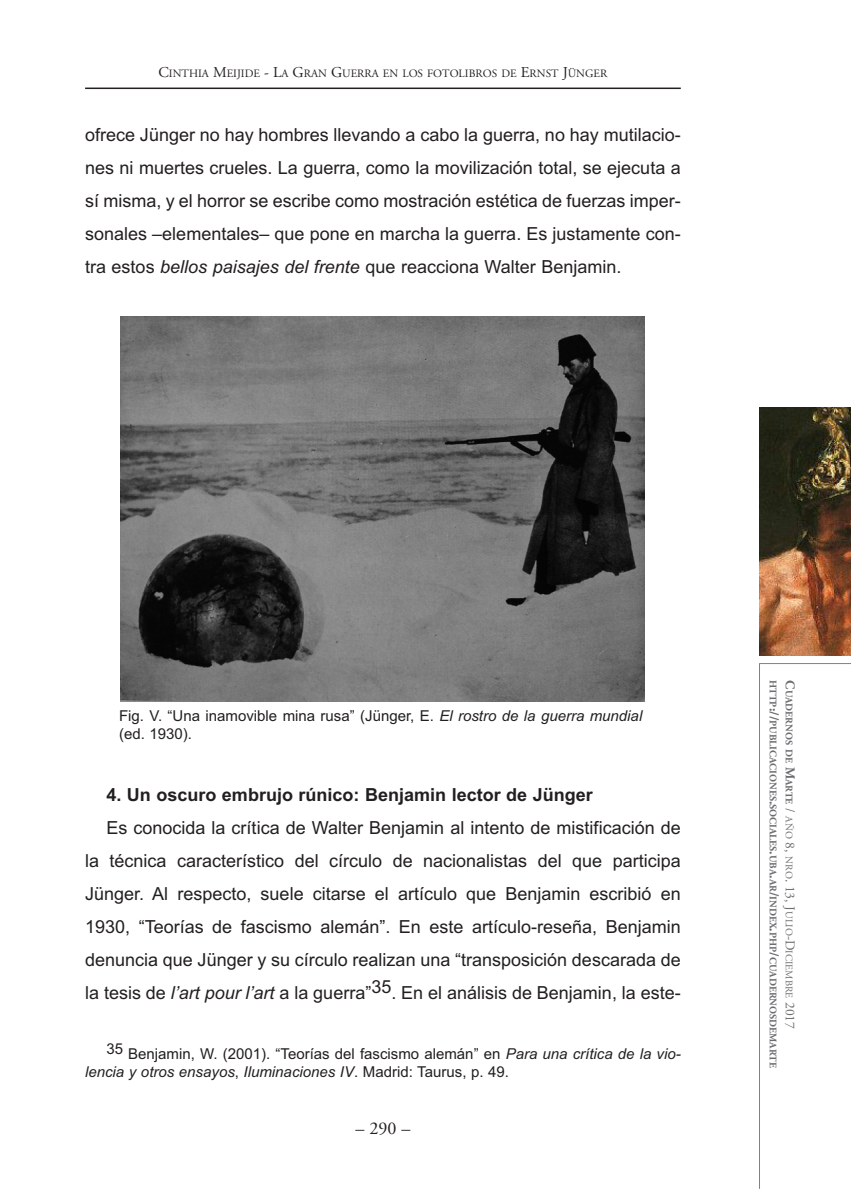
<style>
.page{position:relative;width:851px;height:1191px;background:#fff}
.page>*{position:absolute;margin:0;border:0;box-sizing:border-box;transform-origin:0 0}
.t1{font:18px/33px "Arial";color:#231f20;text-align:justify}
.t2{font:700 18px "Arial";color:#231f20}
.t3{font:18px "Adobe Garamond";color:#231f20}
.t4{font:15px/18px "Arial";color:#231f20}
.t5{font:11.25px "Adobe Garamond";color:#231f20}
.t6{font:700 10.2px/16.2px "Adobe Garamond";color:#6c6d70}
.s1{font-size:15px}
.s2{font-style:italic}
.s3{font-size:13.5px}
.s4{font-weight:400;font-size:13.5px}
.s5{font-weight:400}
</style>
<div class="page">
<hr style="left:759px;top:663px;width:91px;height:1px;background:#808285">
<hr style="left:759px;top:663px;width:1px;height:525px;background:#808285">
<img style="left:759px;top:407px;width:91px;height:248px">
<img style="left:120px;top:316px;width:524px;height:385px">
<hr style="left:85px;top:88px;width:595px;height:1px;background:#231f20">
<p class="t5" style="left:158px;top:67px;width:450px"><span class="s1">C</span>INTHIA <span class="s1">M</span>EIJIDE <span class="s1">- L</span>A <span class="s1">G</span>RAN <span class="s1">G</span>UERRA EN LOS FOTOLIBROS DE <span class="s1">E</span>RNST <span class="s1">J</span>ÜNGER</p>
<p class="t1" style="left:85px;top:118px;width:597px">ofrece Jünger no hay hombres llevando a cabo la guerra, no hay mutilacio&shy;nes ni muertes crueles. La guerra, como la movilización total, se ejecuta a sí misma, y el horror se escribe como mostración estética de fuerzas imper&shy;sonales –elementales– que pone en marcha la guerra. Es justamente con&shy;tra estos <span class="s2">bellos paisajes del frente</span> que reacciona Walter Benjamin.</p>
<p class="t4" style="left:119px;top:706px;width:524px">Fig. V. “Una inamovible mina rusa” (Jünger, E. <span class="s2">El rostro de la guerra mundial </span>(ed. 1930).</p>
<p class="t2" style="left:106px;top:784px;width:488px">4. Un oscuro embrujo rúnico: Benjamin lector de Jünger</p>
<p class="t1" style="left:85px;top:811px;width:597px;text-indent:21px">Es conocida la crítica de Walter Benjamin al intento de mistificación de la técnica característico del círculo de nacionalistas del que participa Jünger. Al respecto, suele citarse el artículo que Benjamin escribió en 1930, “Teorías de fascismo alemán”. En este artículo-reseña, Benjamin denuncia que Jünger y su círculo realizan una “transposición descarada de la tesis de <span class="s2">l’art pour l’art</span> a la guerra”35. En el análisis de Benjamin, la este-</p>
<p class="t4" style="left:85px;top:1045px;width:596px;text-indent:21px">35 Benjamin, W. (2001). “Teorías del fascismo alemán” en <span class="s2">Para una crítica de la vio&shy;lencia y otros ensayos</span>, <span class="s2">Iluminaciones IV</span>. Madrid: Taurus, p. 49.</p>
<p class="t3" style="left:355px;top:1118px;width:56px">– 290 –</p>
<p class="t6" style="left:797px;top:680px;width:389px;rotate:90deg"><span class="s3">C</span>UADERNOS DE <span class="s3">M</span>ARTE <span class="s4">/</span> <span class="s5">AÑO</span> <span class="s4">8,</span> <span class="s5">NRO</span><span class="s4">. 13, J</span><span class="s5">ULIO</span><span class="s4">-D</span><span class="s5">ICIEMBRE</span> <span class="s4">2017<br></span>HTTP<span class="s3">://</span>PUBLICACIONES<span class="s3">.</span>SOCIALES<span class="s3">.</span>UBA<span class="s3">.</span>AR<span class="s3">/</span>INDEX<span class="s3">.</span>PHP<span class="s3">/</span>CUADERNOSDEMARTE</p>
</div>
